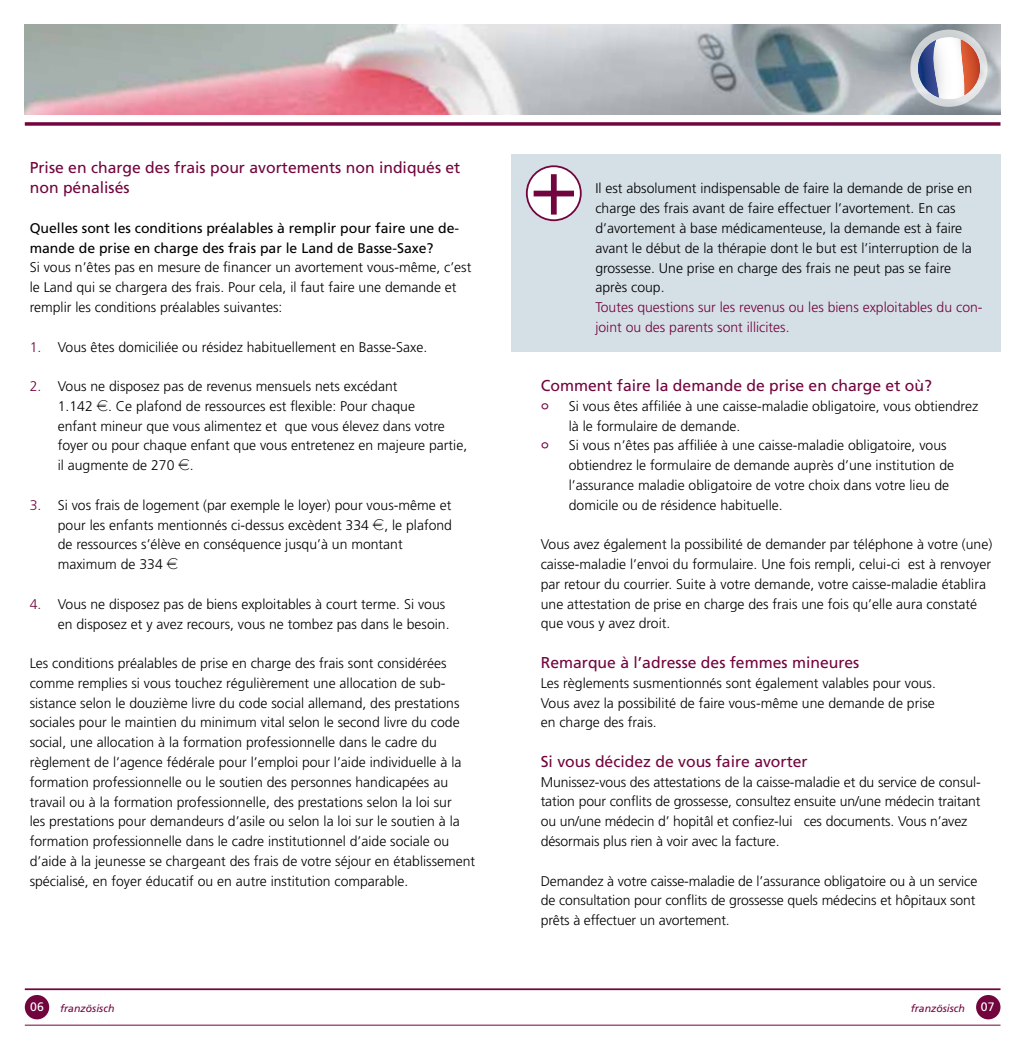
<style>
.page{position:relative;width:1022px;height:1042px;background:#fff}
.page>*{position:absolute;margin:0;border:0;box-sizing:border-box;transform-origin:0 0}
.t1{font:15.75px/19.8px "Frutiger";color:#72053e}
.t2{font:300 14px/19.8px "Frutiger";color:#000}
.t3{font:14px/19.8px "Frutiger";color:#000}
.t4{font:300 14px/19.8px "Frutiger";color:#72053e}
.t5{font:12.25px "Frutiger";color:#fff}
.t6{font:italic 10.5px "Frutiger";color:#72053e}
.s1{color:#72053e}
.s2{font-family:"Eurofont";font-weight:400}
.s3{font-size:21px;color:#72053e}
</style>
<div class="page">
<div style="left:977px;top:996px;width:22px;height:22px;background:#72053e;border-radius:50%"></div>
<div style="left:976px;top:995px;width:24px;height:24px;border:2px solid #72053e;border-radius:50%"></div>
<div style="left:26px;top:996px;width:22px;height:22px;background:#72053e;border-radius:50%"></div>
<div style="left:25px;top:995px;width:24px;height:24px;border:2px solid #72053e;border-radius:50%"></div>
<div style="left:511px;top:154px;width:489px;height:197px;background:#d5dfe6"></div>
<img style="left:25px;top:25px;width:975px;height:89px">
<svg style="left:25px;top:122px;width:975px;height:4px"></svg>
<svg style="left:526px;top:165px;width:56px;height:56px"></svg>
<svg style="left:910px;top:30px;width:77px;height:77px"></svg>
<svg style="left:918px;top:37px;width:62px;height:62px"></svg>
<hr style="left:25px;top:988px;width:975px;height:2px;background:#72053e">
<hr style="left:25px;top:1024px;width:975px;height:1px;background:#72053e">
<p class="t1" style="left:30px;top:158px;width:432px">Prise en charge des frais pour avortements non indiqués et non pénalisés</p>
<p class="t3" style="left:30px;top:218px;width:431px">Quelles sont les conditions préalables à remplir pour faire une de&shy;mande de prise en charge des frais par le Land de Basse-Saxe?</p>
<p class="t2" style="left:30px;top:258px;width:443px">Si vous n’êtes pas en mesure de financer un avortement vous-même, c’est le Land qui se chargera des frais. Pour cela, il faut faire une demande et remplir les conditions préalables suivantes:</p>
<p class="t2" style="left:30px;top:337px;width:399px"><span class="s1">1.</span> Vous êtes domiciliée ou résidez habituellement en Basse-Saxe.</p>
<p class="t2" style="left:58px;top:376px;width:411px;text-indent:-28px"><span class="s1">2.</span> Vous ne disposez pas de revenus mensuels nets excédant<br>1.142 <span class="s2">E</span>. Ce plafond de ressources est flexible: Pour chaque<br>enfant mineur que vous alimentez et que vous élevez dans votre foyer ou pour chaque enfant que vous entretenez en majeure partie, il augmente de 270 <span class="s2">E</span>.</p>
<p class="t2" style="left:58px;top:495px;width:396px;text-indent:-28px"><span class="s1">3.</span> Si vos frais de logement (par exemple le loyer) pour vous-même et pour les enfants mentionnés ci-dessus excèdent 334 <span class="s2">E</span>, le plafond de ressources s’élève en conséquence jusqu’à un montant maximum de 334 <span class="s2">E</span></p>
<p class="t2" style="left:58px;top:594px;width:393px;text-indent:-28px"><span class="s1">4.</span> Vous ne disposez pas de biens exploitables à court terme. Si vous en disposez et y avez recours, vous ne tombez pas dans le besoin.</p>
<p class="t2" style="left:30px;top:653px;width:447px">Les conditions préalables de prise en charge des frais sont considérées comme remplies si vous touchez régulièrement une allocation de sub&shy;sistance selon le douzième livre du code social allemand, des prestations sociales pour le maintien du minimum vital selon le second livre du code social, une allocation à la formation professionnelle dans le cadre du règlement de l’agence fédérale pour l’emploi pour l’aide individuelle à la formation professionnelle ou le soutien des personnes handicapées au travail ou à la formation professionnelle, des prestations selon la loi sur<br>les prestations pour demandeurs d’asile ou selon la loi sur le soutien à la formation professionnelle dans le cadre institutionnel d’aide sociale ou d’aide à la jeunesse se chargeant des frais de votre séjour en établissement spécialisé, en foyer éducatif ou en autre institution comparable.</p>
<p class="t2" style="left:595px;top:179px;width:379px">Il est absolument indispensable de faire la demande de prise en charge des frais avant de faire effectuer l’avortement. En cas d’avortement à base médicamenteuse, la demande est à faire avant le début de la thérapie dont le but est l’interruption de la grossesse. Une prise en charge des frais ne peut pas se faire après coup.</p>
<p class="t4" style="left:595px;top:297px;width:389px">Toutes questions sur les revenus ou les biens exploitables du con&shy;joint ou des parents sont illicites.</p>
<p class="t1" style="left:541px;top:375px;width:393px">Comment faire la demande de prise en charge et où?</p>
<p class="t2" style="left:541px;top:396px;width:439px"><span class="s3">°</span> Si vous êtes affiliée à une caisse-maladie obligatoire, vous obtiendrez</p>
<p class="t2" style="left:569px;top:416px;width:173px">là le formulaire de demande.</p>
<p class="t2" style="left:541px;top:436px;width:407px"><span class="s3">°</span> Si vous n’êtes pas affiliée à une caisse-maladie obligatoire, vous</p>
<p class="t2" style="left:569px;top:455px;width:387px">obtiendrez le formulaire de demande auprès d’une institution de</p>
<p class="t2" style="left:569px;top:475px;width:382px">l’assurance maladie obligatoire de votre choix dans votre lieu de</p>
<p class="t2" style="left:569px;top:495px;width:215px">domicile ou de résidence habituelle.</p>
<p class="t2" style="left:541px;top:534px;width:453px">Vous avez également la possibilité de demander par téléphone à votre (une) caisse-maladie l’envoi du formulaire. Une fois rempli, celui-ci est à renvoyer par retour du courrier. Suite à votre demande, votre caisse-maladie établira une attestation de prise en charge des frais une fois qu’elle aura constaté que vous y avez droit.</p>
<p class="t1" style="left:541px;top:652px;width:320px">Remarque à l’adresse des femmes mineures</p>
<p class="t2" style="left:541px;top:673px;width:397px;text-align:justify">Les règlements susmentionnés sont également valables pour vous.<br>Vous avez la possibilité de faire vous-même une demande de prise en charge des frais.</p>
<p class="t1" style="left:541px;top:751px;width:268px">Si vous décidez de vous faire avorter</p>
<p class="t2" style="left:541px;top:772px;width:441px">Munissez-vous des attestations de la caisse-maladie et du service de consul&shy;tation pour conflits de grossesse, consultez ensuite un/une médecin traitant ou un/une médecin d’ hopitâl et confiez-lui ces documents. Vous n’avez désormais plus rien à voir avec la facture.</p>
<p class="t2" style="left:541px;top:871px;width:438px">Demandez à votre caisse-maladie de l’assurance obligatoire ou à un service de consultation pour conflits de grossesse quels médecins et hôpitaux sont prêts à effectuer un avortement.</p>
<p class="t5" style="left:30px;top:999px;width:15px">06</p>
<p class="t5" style="left:981px;top:999px;width:15px">07</p>
<p class="t6" style="left:60px;top:1002px;width:56px">französisch</p>
<p class="t6" style="left:911px;top:1002px;width:56px">französisch</p>
</div>
